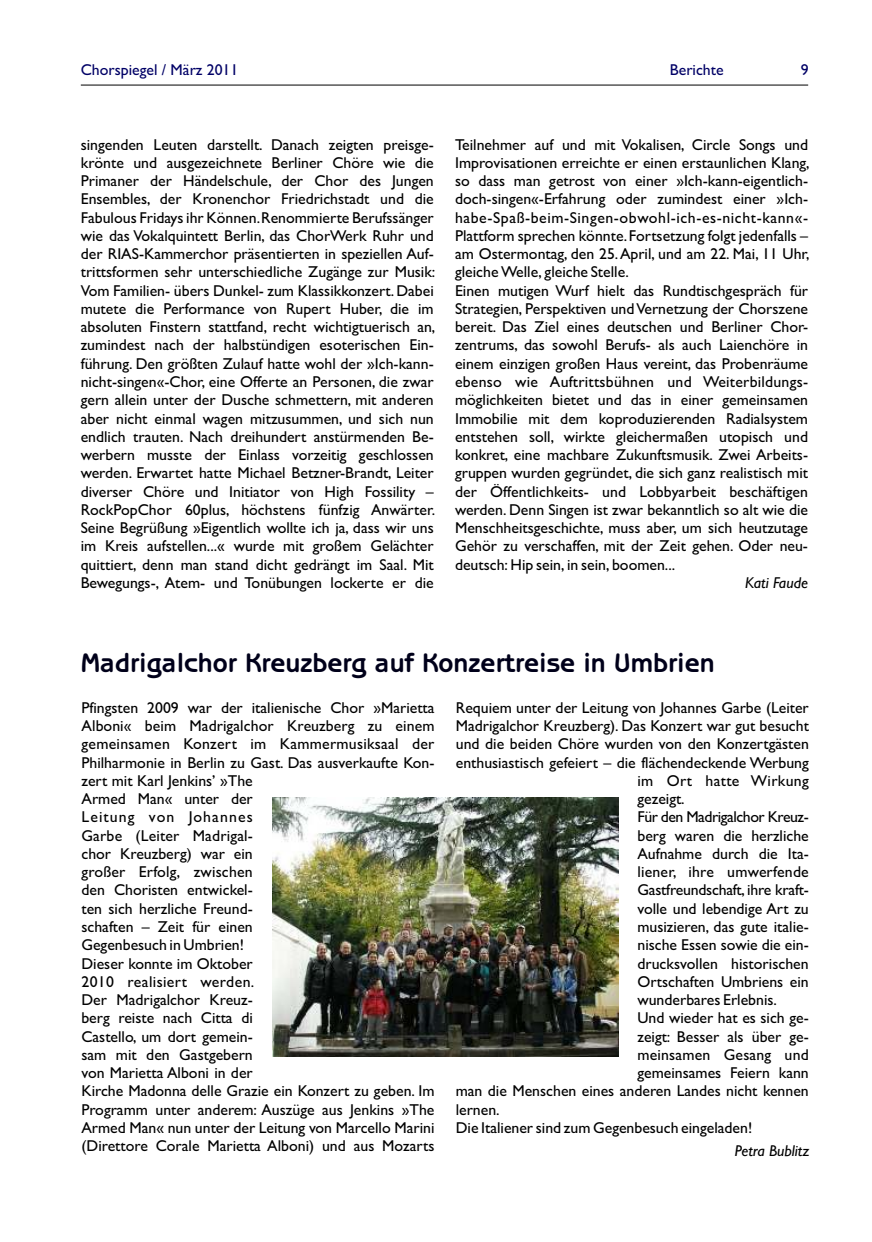
<style>
.page{position:relative;width:872px;height:1242px;background:#fff}
.page>*{position:absolute;margin:0;border:0;box-sizing:border-box;transform-origin:0 0}
.t1{font:700 27px "Benguiat Gothic";color:#00001a}
.t2{font:15.75px "Gill Sans";color:#000}
.t3{font:15.75px "Gill Sans";letter-spacing:.02em;color:#000}
.t4{font:15.75px "Gill Sans";letter-spacing:.035em;color:#000}
.t5{font:15.75px "Gill Sans";color:#006}
.t6{font:15.75px "Gill Sans";letter-spacing:-.03em;color:#000}
.t7{font:italic 15.75px "Gill Sans";color:#000}
.t8{font:15.75px "Gill Sans";letter-spacing:.025em;color:#000}
.t9{font:15.75px "Gill Sans";letter-spacing:.07em;color:#000}
</style>
<div class="page">
<hr style="left:81px;top:85px;width:727px;height:1px;background:#000">
<img style="left:272px;top:797px;width:346px;height:259px">
<p class="t5" style="left:81px;top:64px;width:159px">Chorspiegel / März 2011</p>
<p class="t5" style="left:670px;top:64px;width:55px">Berichte</p>
<p class="t5" style="left:800px;top:64px;width:9px">9</p>
<p class="t2" style="left:81px;top:139px;width:354px">singenden Leuten darstellt. Danach zeigten preisge-</p>
<p class="t2" style="left:455px;top:139px;width:354px">Teilnehmer auf und mit Vokalisen, Circle Songs und</p>
<p class="t2" style="left:81px;top:157px;width:354px">krönte und ausgezeichnete Berliner Chöre wie die</p>
<p class="t2" style="left:455px;top:157px;width:356px">Improvisationen erreichte er einen erstaunlichen Klang,</p>
<p class="t2" style="left:81px;top:175px;width:354px">Primaner der Händelschule, der Chor des Jungen</p>
<p class="t2" style="left:455px;top:175px;width:354px">so dass man getrost von einer »Ich-kann-eigentlich-</p>
<p class="t2" style="left:81px;top:193px;width:354px">Ensembles, der Kronenchor Friedrichstadt und die</p>
<p class="t2" style="left:455px;top:193px;width:354px">doch-singen«-Erfahrung oder zumindest einer »Ich-</p>
<p class="t2" style="left:81px;top:212px;width:354px">Fabulous Fridays ihr Können.Renommierte Berufssänger</p>
<p class="t4" style="left:455px;top:212px;width:354px">habe-Spaß-beim-Singen-obwohl-ich-es-nicht-kann«-</p>
<p class="t2" style="left:81px;top:230px;width:354px">wie das Vokalquintett Berlin, das ChorWerk Ruhr und</p>
<p class="t2" style="left:455px;top:230px;width:354px">Plattform sprechen könnte.Fortsetzung folgt jedenfalls –</p>
<p class="t2" style="left:81px;top:248px;width:354px">der RIAS-Kammerchor präsentierten in speziellen Auf-</p>
<p class="t2" style="left:455px;top:248px;width:356px">am Ostermontag, den 25.April, und am 22. Mai, 11 Uhr,</p>
<p class="t2" style="left:81px;top:266px;width:356px">trittsformen sehr unterschiedliche Zugänge zur Musik:</p>
<p class="t2" style="left:455px;top:266px;width:175px">gleiche Welle, gleiche Stelle.</p>
<p class="t2" style="left:81px;top:285px;width:354px">Vom Familien- übers Dunkel- zum Klassikkonzert.Dabei</p>
<p class="t2" style="left:455px;top:285px;width:354px">Einen mutigen Wurf hielt das Rundtischgespräch für</p>
<p class="t2" style="left:81px;top:303px;width:354px">mutete die Performance von Rupert Huber, die im</p>
<p class="t2" style="left:455px;top:303px;width:354px">Strategien, Perspektiven und Vernetzung der Chorszene</p>
<p class="t2" style="left:81px;top:321px;width:356px">absoluten Finstern stattfand, recht wichtigtuerisch an,</p>
<p class="t2" style="left:455px;top:321px;width:354px">bereit. Das Ziel eines deutschen und Berliner Chor-</p>
<p class="t2" style="left:81px;top:339px;width:354px">zumindest nach der halbstündigen esoterischen Ein-</p>
<p class="t2" style="left:455px;top:339px;width:354px">zentrums, das sowohl Berufs- als auch Laienchöre in</p>
<p class="t2" style="left:81px;top:358px;width:354px">führung. Den größten Zulauf hatte wohl der »Ich-kann-</p>
<p class="t2" style="left:455px;top:358px;width:354px">einem einzigen großen Haus vereint, das Probenräume</p>
<p class="t2" style="left:81px;top:376px;width:354px">nicht-singen«-Chor, eine Offerte an Personen, die zwar</p>
<p class="t2" style="left:455px;top:376px;width:354px">ebenso wie Auftrittsbühnen und Weiterbildungs-</p>
<p class="t2" style="left:81px;top:394px;width:354px">gern allein unter der Dusche schmettern, mit anderen</p>
<p class="t2" style="left:455px;top:394px;width:354px">möglichkeiten bietet und das in einer gemeinsamen</p>
<p class="t2" style="left:81px;top:413px;width:354px">aber nicht einmal wagen mitzusummen, und sich nun</p>
<p class="t2" style="left:455px;top:413px;width:354px">Immobilie mit dem koproduzierenden Radialsystem</p>
<p class="t2" style="left:81px;top:431px;width:354px">endlich trauten. Nach dreihundert anstürmenden Be-</p>
<p class="t2" style="left:455px;top:431px;width:354px">entstehen soll, wirkte gleichermaßen utopisch und</p>
<p class="t2" style="left:81px;top:449px;width:354px">werbern musste der Einlass vorzeitig geschlossen</p>
<p class="t2" style="left:455px;top:449px;width:354px">konkret, eine machbare Zukunftsmusik. Zwei Arbeits-</p>
<p class="t2" style="left:81px;top:467px;width:354px">werden. Erwartet hatte Michael Betzner-Brandt, Leiter</p>
<p class="t2" style="left:455px;top:467px;width:354px">gruppen wurden gegründet, die sich ganz realistisch mit</p>
<p class="t2" style="left:81px;top:486px;width:354px">diverser Chöre und Initiator von High Fossility –</p>
<p class="t2" style="left:455px;top:486px;width:354px">der Öffentlichkeits- und Lobbyarbeit beschäftigen</p>
<p class="t2" style="left:81px;top:504px;width:356px">RockPopChor 60plus, höchstens fünfzig Anwärter.</p>
<p class="t2" style="left:455px;top:504px;width:354px">werden. Denn Singen ist zwar bekanntlich so alt wie die</p>
<p class="t2" style="left:81px;top:522px;width:354px">Seine Begrüßung »Eigentlich wollte ich ja, dass wir uns</p>
<p class="t2" style="left:455px;top:522px;width:354px">Menschheitsgeschichte, muss aber, um sich heutzutage</p>
<p class="t2" style="left:81px;top:540px;width:354px">im Kreis aufstellen...« wurde mit großem Gelächter</p>
<p class="t2" style="left:455px;top:540px;width:354px">Gehör zu verschaffen, mit der Zeit gehen. Oder neu-</p>
<p class="t2" style="left:81px;top:559px;width:354px">quittiert, denn man stand dicht gedrängt im Saal. Mit</p>
<p class="t2" style="left:455px;top:559px;width:222px">deutsch: Hip sein, in sein, boomen...</p>
<p class="t2" style="left:81px;top:577px;width:354px">Bewegungs-, Atem- und Tonübungen lockerte er die</p>
<p class="t7" style="left:745px;top:577px;width:65px">Kati Faude</p>
<h1 class="t1" style="left:81px;top:646px;width:635px">Madrigalchor Kreuzberg auf Konzertreise in Umbrien</h1>
<p class="t2" style="left:81px;top:702px;width:354px">Pfingsten 2009 war der italienische Chor »Marietta</p>
<p class="t2" style="left:456px;top:702px;width:354px">Requiem unter der Leitung von Johannes Garbe (Leiter</p>
<p class="t2" style="left:81px;top:720px;width:354px">Alboni« beim Madrigalchor Kreuzberg zu einem</p>
<p class="t2" style="left:456px;top:720px;width:355px">Madrigalchor Kreuzberg). Das Konzert war gut besucht</p>
<p class="t3" style="left:81px;top:738px;width:354px">gemeinsamen Konzert im Kammermusiksaal der</p>
<p class="t2" style="left:456px;top:738px;width:354px">und die beiden Chöre wurden von den Konzertgästen</p>
<p class="t2" style="left:81px;top:756px;width:354px">Philharmonie in Berlin zu Gast. Das ausverkaufte Kon-</p>
<p class="t2" style="left:456px;top:756px;width:354px">enthusiastisch gefeiert – die flächendeckende Werbung</p>
<p class="t2" style="left:81px;top:775px;width:173px">zert mit Karl Jenkins’ »The</p>
<p class="t3" style="left:637px;top:775px;width:173px">im Ort hatte Wirkung</p>
<p class="t2" style="left:81px;top:793px;width:173px">Armed Man« unter der</p>
<p class="t2" style="left:637px;top:793px;width:49px">gezeigt.</p>
<p class="t9" style="left:81px;top:811px;width:173px">Leitung von Johannes</p>
<p class="t6" style="left:637px;top:811px;width:173px">Für den Madrigalchor Kreuz-</p>
<p class="t2" style="left:81px;top:829px;width:173px">Garbe (Leiter Madrigal-</p>
<p class="t2" style="left:637px;top:829px;width:173px">berg waren die herzliche</p>
<p class="t2" style="left:81px;top:848px;width:173px">chor Kreuzberg) war ein</p>
<p class="t2" style="left:637px;top:848px;width:173px">Aufnahme durch die Ita-</p>
<p class="t2" style="left:81px;top:866px;width:173px">großer Erfolg, zwischen</p>
<p class="t2" style="left:637px;top:866px;width:173px">liener, ihre umwerfende</p>
<p class="t2" style="left:81px;top:884px;width:173px">den Choristen entwickel-</p>
<p class="t2" style="left:637px;top:884px;width:173px">Gastfreundschaft, ihre kraft-</p>
<p class="t2" style="left:81px;top:903px;width:173px">ten sich herzliche Freund-</p>
<p class="t2" style="left:637px;top:903px;width:173px">volle und lebendige Art zu</p>
<p class="t2" style="left:81px;top:921px;width:173px">schaften – Zeit für einen</p>
<p class="t2" style="left:637px;top:921px;width:173px">musizieren, das gute italie-</p>
<p class="t2" style="left:81px;top:939px;width:164px">Gegenbesuch in Umbrien!</p>
<p class="t2" style="left:637px;top:939px;width:173px">nische Essen sowie die ein-</p>
<p class="t2" style="left:81px;top:957px;width:173px">Dieser konnte im Oktober</p>
<p class="t2" style="left:637px;top:957px;width:173px">drucksvollen historischen</p>
<p class="t8" style="left:81px;top:976px;width:174px">2010 realisiert werden.</p>
<p class="t2" style="left:637px;top:976px;width:173px">Ortschaften Umbriens ein</p>
<p class="t2" style="left:81px;top:994px;width:173px">Der Madrigalchor Kreuz-</p>
<p class="t2" style="left:637px;top:994px;width:141px">wunderbares Erlebnis.</p>
<p class="t2" style="left:81px;top:1012px;width:173px">berg reiste nach Citta di</p>
<p class="t2" style="left:637px;top:1012px;width:173px">Und wieder hat es sich ge-</p>
<p class="t2" style="left:81px;top:1030px;width:173px">Castello, um dort gemein-</p>
<p class="t2" style="left:637px;top:1030px;width:173px">zeigt: Besser als über ge-</p>
<p class="t2" style="left:81px;top:1049px;width:173px">sam mit den Gastgebern</p>
<p class="t2" style="left:637px;top:1049px;width:173px">meinsamen Gesang und</p>
<p class="t2" style="left:81px;top:1067px;width:173px">von Marietta Alboni in der</p>
<p class="t2" style="left:637px;top:1067px;width:173px">gemeinsames Feiern kann</p>
<p class="t2" style="left:81px;top:1085px;width:354px">Kirche Madonna delle Grazie ein Konzert zu geben. Im</p>
<p class="t2" style="left:456px;top:1085px;width:354px">man die Menschen eines anderen Landes nicht kennen</p>
<p class="t2" style="left:81px;top:1103px;width:354px">Programm unter anderem: Auszüge aus Jenkins »The</p>
<p class="t2" style="left:456px;top:1103px;width:45px">lernen.</p>
<p class="t2" style="left:81px;top:1122px;width:354px">Armed Man« nun unter der Leitung von Marcello Marini</p>
<p class="t2" style="left:456px;top:1122px;width:298px">Die Italiener sind zum Gegenbesuch eingeladen!</p>
<p class="t2" style="left:81px;top:1140px;width:354px">(Direttore Corale Marietta Alboni) und aus Mozarts</p>
<p class="t7" style="left:734px;top:1145px;width:76px">Petra Bublitz</p>
</div>
